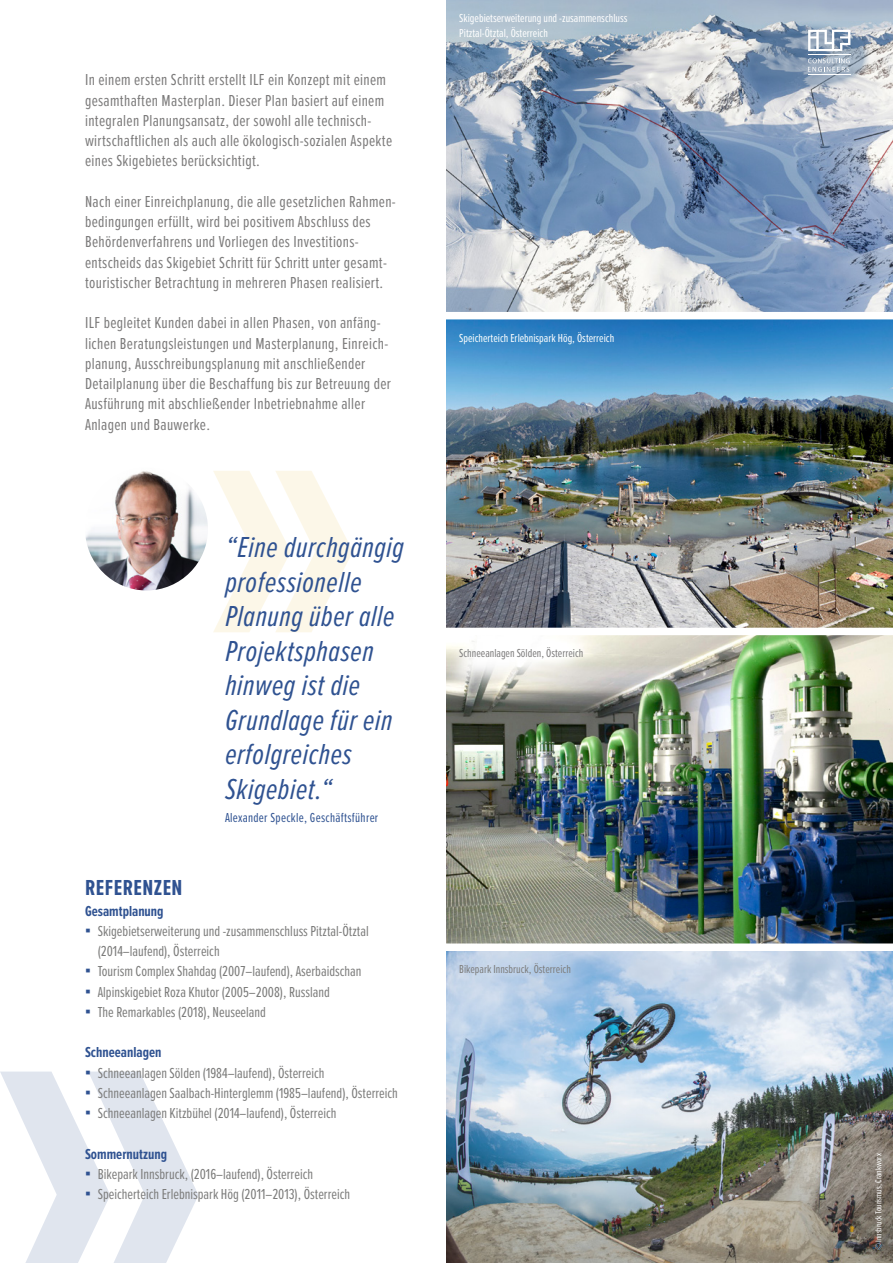
<style>
.page{position:relative;width:893px;height:1263px;background:#fff}
.page>*{position:absolute;margin:0;border:0;box-sizing:border-box;transform-origin:0 0}
.t1{font:italic 30px/34.5px "Proxima Nova Ex Cn";letter-spacing:.02em;color:#2f5291}
.t2{font:700 22.5px "Proxima Nova Ex Cn";letter-spacing:.02em;color:#2f5291}
.t3{font:16.5px/20.2px "Proxima Nova Ex Cn";letter-spacing:.02em;color:#7c7b7b}
.t4{font:15px/20.2px "Proxima Nova Ex Cn";color:#7c7c7b}
.t5{font:700 15px "Proxima Nova Ex Cn";color:#2f5291}
.t6{font:13.5px "Proxima Nova Ex Cn";letter-spacing:.02em;color:#2f5291}
.t7{font:12px/15px "Proxima Nova Ex Cn";color:#fff}
.t8{font:12px "Proxima Nova Ex Cn";color:#7c7b7b}
.t9{font:12px "Proxima Nova Ex Cn";color:#7c7c7b}
.t10{font:9px "Proxima Nova Ex Cn";color:#fff}
.s1{font-family:"Arial Narrow";font-size:16.5px;color:#2f5291}
</style>
<div class="page">
<svg style="left:0;top:1071px;width:199px;height:192px"></svg>
<img style="left:446px;top:319px;width:447px;height:624px">
<img style="left:446px;top:951px;width:447px;height:312px">
<svg style="left:446px;top:0;width:447px;height:312px;background:#9bacc1"></svg>
<svg style="left:751px;top:21px;width:121px;height:71px;background:#889cb4"></svg>
<hr style="left:808px;top:55px;width:42px;height:1px;background:#fff">
<hr style="left:808px;top:75px;width:42px;height:1px;background:#fff">
<svg style="left:808px;top:30px;width:42px;height:21px"></svg>
<svg style="left:808px;top:58px;width:42px;height:14px"></svg>
<div style="left:441px;top:628px;width:452px;height:7px;background:#fff"></div>
<svg style="left:213px;top:471px;width:140px;height:161px"></svg>
<img style="left:85px;top:467px;width:123px;height:123px;border-radius:61px">
<p class="t3" style="left:85px;top:69px;width:309px">In einem ersten Schritt erstellt ILF ein Konzept mit einem gesamthaften Masterplan. Dieser Plan basiert auf einem integralen Planungsansatz, der sowohl alle technisch&shy;wirtschaftlichen als auch alle ökologisch-sozialen Aspekte eines Skigebietes berücksichtigt.</p>
<p class="t3" style="left:85px;top:191px;width:312px">Nach einer Einreichplanung, die alle gesetzlichen Rahmen&shy;bedingungen erfüllt, wird bei positivem Abschluss des Behördenverfahrens und Vorliegen des Investitions&shy;entscheids das Skigebiet Schritt für Schritt unter gesamt&shy;touristischer Betrachtung in mehreren Phasen realisiert.</p>
<p class="t3" style="left:85px;top:312px;width:307px">ILF begleitet Kunden dabei in allen Phasen, von anfäng&shy;lichen Beratungsleistungen und Masterplanung, Einreich&shy;planung, Ausschreibungsplanung mit anschließender Detailplanung über die Beschaffung bis zur Betreuung der Ausführung mit abschließender Inbetriebnahme aller Anlagen und Bauwerke.</p>
<h1 class="t1" style="left:225px;top:529px;width:180px">“Eine durchgängig professionelle<br>Planung über alle<br>Projektsphasen hinweg ist die<br>Grundlage für ein erfolgreiches<br>Skigebiet.“</h1>
<p class="t6" style="left:225px;top:808px;width:155px">Alexander Speckle, Geschäftsführer</p>
<h2 class="t2" style="left:85px;top:871px;width:99px">REFERENZEN</h2>
<p class="t5" style="left:85px;top:900px;width:80px">Gesamtplanung</p>
<p class="t4" style="left:98px;top:920px;width:272px;text-indent:-13px"><span class="s1">▪</span> Skigebietserweiterung und -zusammenschluss Pitztal-Ötztal (2014–laufend), Österreich</p>
<p class="t4" style="left:85px;top:961px;width:278px"><span class="s1">▪</span> Tourism Complex Shahdag (2007–laufend), Aserbaidschan</p>
<p class="t4" style="left:85px;top:981px;width:246px"><span class="s1">▪</span> Alpinskigebiet Roza Khutor (2005–2008), Russland</p>
<p class="t4" style="left:85px;top:1001px;width:182px"><span class="s1">▪</span> The Remarkables (2018), Neuseeland</p>
<p class="t5" style="left:85px;top:1041px;width:78px">Schneeanlagen</p>
<p class="t4" style="left:85px;top:1062px;width:241px"><span class="s1">▪</span> Schneeanlagen Sölden (1984–laufend), Österreich</p>
<p class="t4" style="left:85px;top:1082px;width:314px"><span class="s1">▪</span> Schneeanlagen Saalbach-Hinterglemm (1985–laufend), Österreich</p>
<p class="t4" style="left:85px;top:1102px;width:253px"><span class="s1">▪</span> Schneeanlagen Kitzbühel (2014–laufend), Österreich</p>
<p class="t5" style="left:85px;top:1143px;width:83px">Sommernutzung</p>
<p class="t4" style="left:85px;top:1163px;width:230px"><span class="s1">▪</span> Bikepark Innsbruck, (2016–laufend), Österreich</p>
<p class="t4" style="left:85px;top:1183px;width:267px"><span class="s1">▪</span> Speicherteich Erlebnispark Hög (2011–2013), Österreich</p>
<p class="t7" style="left:459px;top:10px;width:170px">Skigebietserweiterung und -zusammenschluss<br>Pitztal-Ötztal, Österreich</p>
<p class="t7" style="left:459px;top:330px;width:157px">Speicherteich Erlebnispark Hög, Österreich</p>
<p class="t8" style="left:459px;top:645px;width:126px">Schneeanlagen Sölden, Österreich</p>
<p class="t9" style="left:459px;top:960px;width:113px">Bikepark Innsbruck, Österreich</p>
<p class="t10" style="left:872px;top:1250px;width:98px;rotate:-90deg">© Innsbruck Tourismus, Crankworx</p>
</div>
